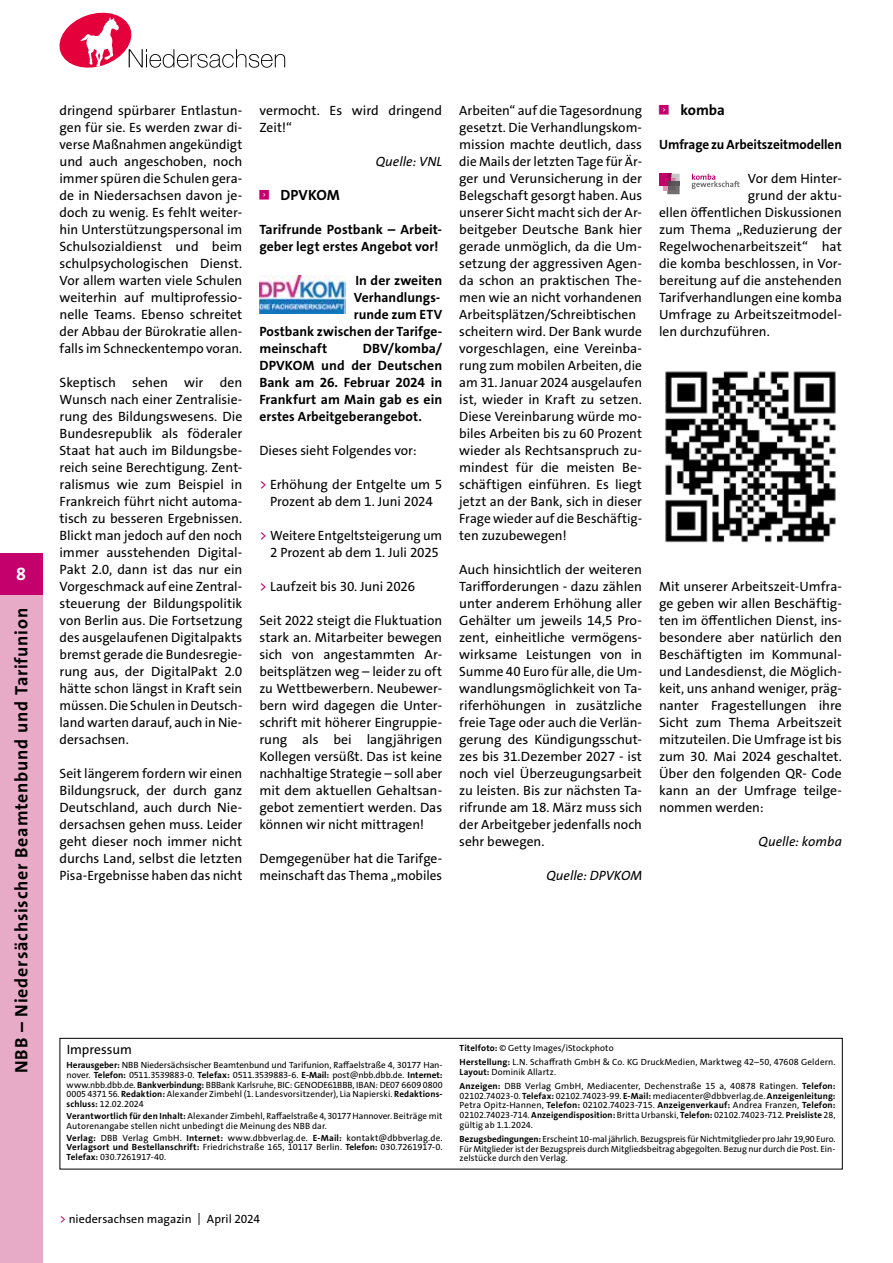
<style>
.page{position:relative;width:893px;height:1263px;background:#fff}
.page>*{position:absolute;margin:0;border:0;box-sizing:border-box;transform-origin:0 0}
.t1{font:700 18px "The Sans Os F";letter-spacing:.04em;color:#000}
.t2{font:700 18px "The Sans Os F";color:#fff}
.t3{font:700 14.85px "The Sans Os F";color:#000}
.t4{font:13.5px/17px "The Sans Os F";color:#000;text-align:justify}
.t5{font:700 13.5px/17px "The Sans Os F";letter-spacing:.005em;color:#000}
.t6{font:italic 13.5px "The Sans Os F";color:#000}
.t7{font:12px "The Sans Os F";letter-spacing:.005em;color:#000}
.t8{font:9px/9.8px "The Sans Os F";letter-spacing:.01em;color:#000;text-align:justify}
.t9{font:6.15px "Top Numbers";color:#c3006b}
.s1{color:#c3006b}
.s2{font-weight:700}
</style>
<div class="page">
<img style="left:259px;top:275px;width:86px;height:38px">
<svg style="left:692px;top:174px;width:47px;height:15px"></svg>
<div style="left:659px;top:174px;width:8px;height:12px;background:#c3006b"></div>
<svg style="left:663px;top:174px;width:17px;height:20px"></svg>
<div style="left:60px;top:1038px;width:783px;height:131px;border:1px solid #000"></div>
<img style="left:665px;top:371px;width:171px;height:172px">
<div style="left:0;top:553px;width:43px;height:42px;background:#c3006b"></div>
<div style="left:0;top:595px;width:43px;height:668px;background:#e7abc7"></div>
<svg style="left:60px;top:13px;width:225px;height:55px"></svg>
<h1 class="t2" style="left:16px;top:562px;width:11px">8</h1>
<h1 class="t1" style="left:10px;top:1073px;width:466px;rotate:-90deg">NBB – Niedersächsischer Beamtenbund und Tarifunion</h1>
<p class="t4" style="left:60px;top:102px;width:184px">dringend spürbarer Entlastun&shy;gen für sie. Es werden zwar di&shy;verse Maßnahmen angekündigt und auch angeschoben, noch immer spüren die Schulen gera&shy;de in Niedersachsen davon je&shy;doch zu wenig. Es fehlt weiter&shy;hin Unterstützungspersonal im Schulsozialdienst und beim schulpsychologischen Dienst.<br>Vor allem warten viele Schulen weiterhin auf multiprofessio&shy;nelle Teams. Ebenso schreitet der Abbau der Bürokratie allen&shy;falls im Schneckentempo voran.</p>
<p class="t4" style="left:60px;top:374px;width:184px">Skeptisch sehen wir den Wunsch nach einer Zentralisie&shy;rung des Bildungswesens. Die Bundesrepublik als föderaler Staat hat auch im Bildungsbe&shy;reich seine Berechtigung. Zent&shy;ralismus wie zum Beispiel in Frankreich führt nicht automa&shy;tisch zu besseren Ergebnissen.<br>Blickt man jedoch auf den noch immer ausstehenden Digital-Pakt 2.0, dann ist das nur ein Vorgeschmack auf eine Zentral&shy;steuerung der Bildungspolitik von Berlin aus. Die Fortsetzung des ausgelaufenen Digitalpakts bremst gerade die Bundesregie&shy;rung aus, der DigitalPakt 2.0 hätte schon längst in Kraft sein müssen. Die Schulen in Deutsch&shy;land warten darauf, auch in Nie&shy;dersachsen.</p>
<p class="t4" style="left:60px;top:765px;width:184px">Seit längerem fordern wir einen Bildungsruck, der durch ganz Deutschland, auch durch Nie&shy;dersachsen gehen muss. Leider geht dieser noch immer nicht durchs Land, selbst die letzten Pisa-Ergebnisse haben das nicht</p>
<p class="t4" style="left:259px;top:102px;width:184px">vermocht. Es wird dringend<br>Zeit!“</p>
<p class="t6" style="left:376px;top:153px;width:68px">Quelle: VNL</p>
<p class="t9" style="left:259px;top:190px;width:11px">&lt;</p>
<p class="t3" style="left:281px;top:185px;width:61px">DPVKOM</p>
<p class="t5" style="left:259px;top:221px;width:184px">Tarifrunde Postbank – Arbeit&shy;geber legt erstes Angebot vor!</p>
<p class="t5" style="left:355px;top:272px;width:88px">In der zweiten</p>
<p class="t5" style="left:354px;top:289px;width:88px">Verhandlungs-</p>
<p class="t5" style="left:354px;top:306px;width:90px">runde zum ETV</p>
<p class="t5" style="left:259px;top:323px;width:184px">Postbank zwischen der Tarifge-</p>
<p class="t5" style="left:259px;top:340px;width:70px">meinschaft</p>
<p class="t5" style="left:259px;top:340px;width:184px;text-align:justify;text-indent:104px">DBV/komba/ DPVKOM und der Deutschen Bank am 26. Februar 2024 in Frankfurt am Main gab es ein erstes Arbeitgeberangebot.</p>
<p class="t4" style="left:259px;top:442px;width:159px">Dieses sieht Folgendes vor:</p>
<p class="t4" style="left:259px;top:476px;width:184px;text-align:center"><span class="s1">&gt;</span> Erhöhung der Entgelte um 5<br>Prozent ab dem 1. Juni 2024</p>
<p class="t4" style="left:259px;top:527px;width:184px;text-align:center"><span class="s1">&gt;</span> Weitere Entgeltsteigerung um<br>2 Prozent ab dem 1. Juli 2025</p>
<p class="t4" style="left:259px;top:578px;width:157px"><span class="s1">&gt;</span> Laufzeit bis 30. Juni 2026</p>
<p class="t4" style="left:259px;top:612px;width:184px">Seit 2022 steigt die Fluktuation stark an. Mitarbeiter bewegen sich von angestammten Ar&shy;beitsplätzen weg – leider zu oft zu Wettbewerbern. Neubewer&shy;bern wird dagegen die Unter&shy;schrift mit höherer Eingruppie&shy;rung als bei langjährigen Kollegen versüßt. Das ist keine nachhaltige Strategie – soll aber mit dem aktuellen Gehaltsan&shy;gebot zementiert werden. Das können wir nicht mittragen!</p>
<p class="t4" style="left:259px;top:850px;width:184px">Demgegenüber hat die Tarifge&shy;meinschaft das Thema „mobiles</p>
<p class="t4" style="left:459px;top:102px;width:184px;text-align:left">Arbeiten“ auf die Tagesordnung gesetzt. Die Verhandlungskom&shy;mission machte deutlich, dass die Mails der letzten Tage für Är&shy;ger und Verunsicherung in der<br>Belegschaft gesorgt haben. Aus unserer Sicht macht sich der Ar&shy;beitgeber Deutsche Bank hier gerade unmöglich, da die Um&shy;setzung der aggressiven Agen&shy;da schon an praktischen The&shy;men wie an nicht vorhandenen<br>Arbeitsplätzen/Schreibtischen scheitern wird. Der Bank wurde vorgeschlagen, eine Vereinba&shy;rung zum mobilen Arbeiten, die am 31. Januar 2024 ausgelaufen ist, wieder in Kraft zu setzen.<br>Diese Vereinbarung würde mo&shy;biles Arbeiten bis zu 60 Prozent wieder als Rechtsanspruch zu&shy;mindest für die meisten Be&shy;schäftigen einführen. Es liegt jetzt an der Bank, sich in dieser<br>Frage wieder auf die Beschäftig&shy;ten zuzubewegen!</p>
<p class="t4" style="left:459px;top:561px;width:184px">Auch hinsichtlich der weiteren Tarifforderungen - dazu zählen unter anderem Erhöhung aller Gehälter um jeweils 14,5 Pro&shy;zent, einheitliche vermögens&shy;wirksame Leistungen von in Summe 40 Euro für alle, die Um&shy;wandlungsmöglichkeit von Ta&shy;riferhöhungen in zusätzliche freie Tage oder auch die Verlän&shy;gerung des Kündigungsschut&shy;zes bis 31.Dezember 2027 - ist noch viel Überzeugungsarbeit zu leisten. Bis zur nächsten Ta&shy;rifrunde am 18. März muss sich der Arbeitgeber jedenfalls noch sehr bewegen.</p>
<p class="t6" style="left:546px;top:867px;width:97px">Quelle: DPVKOM</p>
<p class="t9" style="left:659px;top:105px;width:11px">&lt;</p>
<p class="t3" style="left:680px;top:100px;width:46px">komba</p>
<p class="t5" style="left:659px;top:136px;width:184px">Umfrage zu Arbeitszeitmodellen</p>
<p class="t4" style="left:748px;top:170px;width:95px">Vor dem Hinter-</p>
<p class="t4" style="left:748px;top:187px;width:95px">grund der aktu-</p>
<p class="t4" style="left:659px;top:204px;width:184px">ellen öffentlichen Diskussionen</p>
<p class="t4" style="left:659px;top:221px;width:184px">zum Thema „Reduzierung der</p>
<p class="t4" style="left:659px;top:238px;width:184px">Regelwochenarbeitszeit“ hat</p>
<p class="t4" style="left:659px;top:255px;width:184px">die komba beschlossen, in Vor-</p>
<p class="t4" style="left:659px;top:272px;width:184px">bereitung auf die anstehenden</p>
<p class="t4" style="left:659px;top:289px;width:184px">Tarifverhandlungen eine komba</p>
<p class="t4" style="left:659px;top:306px;width:184px">Umfrage zu Arbeitszeitmodel-</p>
<p class="t4" style="left:659px;top:323px;width:112px">len durchzuführen.</p>
<p class="t4" style="left:659px;top:578px;width:184px">Mit unserer Arbeitszeit-Umfra&shy;ge geben wir allen Beschäftig&shy;ten im öffentlichen Dienst, ins&shy;besondere aber natürlich den Beschäftigten im Kommunal&shy;und Landesdienst, die Möglich&shy;keit, uns anhand weniger, präg&shy;nanter Fragestellungen ihre Sicht zum Thema Arbeitszeit mitzuteilen. Die Umfrage ist bis zum 30. Mai 2024 geschaltet.<br>Über den folgenden QR- Code kann an der Umfrage teilge&shy;nommen werden:</p>
<p class="t6" style="left:758px;top:833px;width:85px">Quelle: komba</p>
<p class="t4" style="left:67px;top:1041px;width:67px">Impressum</p>
<p class="t8" style="left:67px;top:1060px;width:377px"><span class="s2">Herausgeber:</span> NBB Niedersächsischer Beamtenbund und Tarifunion, Raffaelstraße 4, 30177 Han&shy;nover. <span class="s2">Telefon:</span> 0511.3539883-0. <span class="s2">Telefax:</span> 0511.3539883-6. <span class="s2">E-Mail:</span> post@nbb.dbb.de. <span class="s2">Internet: </span>www.nbb.dbb.de. <span class="s2">Bankverbindung:</span> BBBank Karlsruhe, BIC: GENODE61BBB, IBAN: DE07 6609 0800<br>0005 4371 56. <span class="s2">Redaktion:</span> Alexander Zimbehl (1. Landesvorsitzender), Lia Napierski. <span class="s2">Redaktions&shy;schluss:</span> 12.02.2024</p>
<p class="t8" style="left:67px;top:1111px;width:377px"><span class="s2">Verantwortlich für den Inhalt:</span> Alexander Zimbehl, Raffaelstraße 4, 30177 Hannover. Beiträge mit<br>Autorenangabe stellen nicht unbedingt die Meinung des NBB dar.</p>
<p class="t8" style="left:67px;top:1133px;width:377px"><span class="s2">Verlag:</span> DBB Verlag GmbH. <span class="s2">Internet:</span> www.dbbverlag.de. <span class="s2">E-Mail:</span> kontakt@dbbverlag.de.<br><span class="s2">Verlagsort und Bestellanschrift:</span> Friedrichstraße 165, 10117 Berlin. <span class="s2">Telefon:</span> 030.7261917-0.<br><span class="s2">Telefax:</span> 030.7261917-40.</p>
<p class="t8" style="left:460px;top:1041px;width:377px;line-height:14px"><span class="s2">Titelfoto:</span> © Getty Images/iStockphoto<br><span class="s2">Herstellung:</span> L.N. Schaffrath GmbH &amp; Co. KG DruckMedien, Marktweg 42–50, 47608 Geldern.</p>
<p class="t8" style="left:460px;top:1065px;width:377px;line-height:14px"><span class="s2">Layout:</span> Dominik Allartz.<br><span class="s2">Anzeigen:</span> DBB Verlag GmbH, Mediacenter, Dechenstraße 15 a, 40878 Ratingen. <span class="s2">Telefon:</span></p>
<p class="t8" style="left:460px;top:1091px;width:377px">02102.74023-0. <span class="s2">Telefax:</span> 02102.74023-99. <span class="s2">E-Mail:</span> mediacenter@dbbverlag.de. <span class="s2">Anzeigenleitung:<br></span>Petra Opitz-Hannen, <span class="s2">Telefon:</span> 02102.74023-715. <span class="s2">Anzeigenverkauf:</span> Andrea Franzen, <span class="s2">Telefon:<br></span>02102.74023-714. <span class="s2">Anzeigendisposition:</span> Britta Urbanski, <span class="s2">Telefon:</span> 02102.74023-712. <span class="s2">Preisliste</span> 28, gültig ab 1.1.2024.</p>
<p class="t8" style="left:460px;top:1134px;width:377px"><span class="s2">Bezugsbedingungen:</span> Erscheint 10-mal jährlich. Bezugspreis für Nichtmitglieder pro Jahr 19,90 Euro.<br>Für Mitglieder ist der Bezugspreis durch Mitgliedsbeitrag abgegolten. Bezug nur durch die Post. Ein&shy;zelstücke durch den Verlag.</p>
<p class="t7" style="left:60px;top:1211px;width:202px"><span class="s1">&gt;</span> niedersachsen magazin | April 2024</p>
</div>
